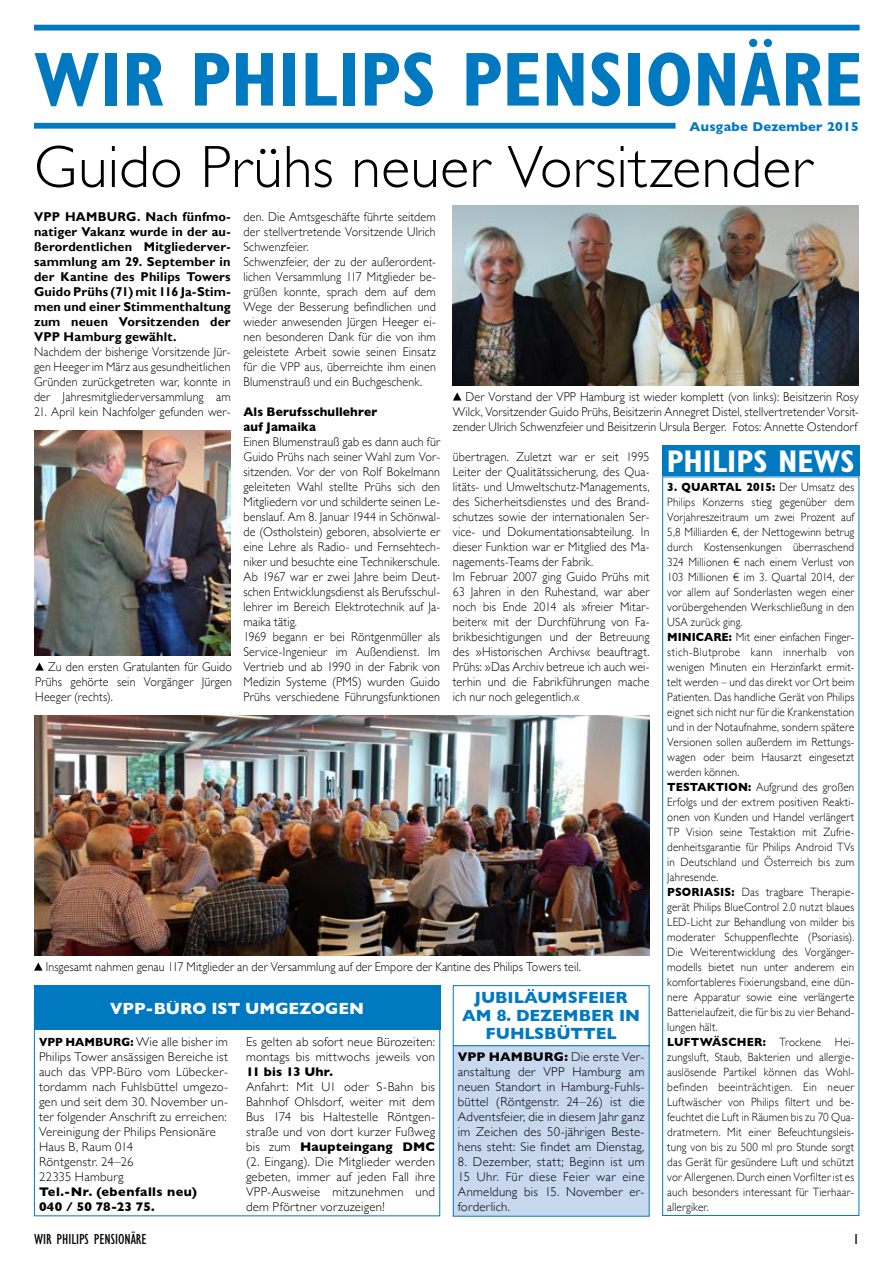
<style>
.page{position:relative;width:893px;height:1263px;background:#fff}
.page>*{position:absolute;margin:0;border:0;box-sizing:border-box;transform-origin:0 0}
.t1{font:700 condensed 76.8px "Gill Sans MT Pro";color:#0079c1}
.t2{font:300 60px "Gill Sans";letter-spacing:.005em;color:#000}
.t3{font:700 condensed 31.5px "Gill Sans MT Pro";color:#fff}
.t4{font:700 16.5px/18px "Gill Sans";color:#0079c1;text-align:center}
.t5{font:700 16.5px "Gill Sans";color:#fff}
.t6{font:condensed 15px "Gill Sans MT Pro";color:#000}
.t7{font:700 13.05px "Gill Sans";letter-spacing:.02em;color:#0079c1}
.t8{font:300 12.75px/15px "Gill Sans";letter-spacing:.015em;color:#000;text-align:justify;scale:.94 1}
.t9{font:300 12.75px/15px "Gill Sans";letter-spacing:.015em;color:#000;text-align:justify}
.t10{font:700 12.75px/15px "Gill Sans";letter-spacing:.01em;color:#000;text-align:justify}
.t11{font:700 12.75px/15px "Gill Sans";letter-spacing:.035em;color:#000}
.t12{font:700 12.75px/15px "Gill Sans";letter-spacing:.015em;color:#000;scale:.94 1}
.t13{font:700 12.75px "Gill Sans";letter-spacing:.015em;color:#000}
.t14{font:300 12px/15px "Gill Sans";letter-spacing:.015em;color:#000;scale:.92 1}
.s1{font-weight:700}
.s2{font-weight:700;font-size:12px}
</style>
<div class="page">
<div style="left:34px;top:123px;width:641px;height:6px;background:#0079c1"></div>
<div style="left:34px;top:25px;width:826px;height:6px;background:#0079c1"></div>
<svg style="left:453px;top:392px;width:8px;height:9px"></svg>
<svg style="left:35px;top:662px;width:9px;height:9px"></svg>
<svg style="left:34px;top:962px;width:9px;height:9px"></svg>
<img style="left:453px;top:206px;width:406px;height:180px">
<img style="left:34px;top:431px;width:197px;height:225px">
<img style="left:34px;top:716px;width:615px;height:240px">
<div style="left:662px;top:446px;width:197px;height:30px;background:#0079c1"></div>
<div style="left:662px;top:476px;width:197px;height:740px;border:1px solid #0079c1"></div>
<div style="left:453px;top:1046px;width:196px;height:170px;background:#c7d8ef"></div>
<div style="left:453px;top:985px;width:196px;height:61px;border:1px solid #0079c1"></div>
<div style="left:34px;top:986px;width:406px;height:44px;background:#0079c1"></div>
<div style="left:34px;top:1000px;width:406px;height:216px;border:1px solid #0079c1"></div>
<h1 class="t1" style="left:34px;top:34px;width:830px">WIR PHILIPS PENSIONÄRE</h1>
<p class="t7" style="left:689px;top:116px;width:171px">Ausgabe Dezember 2015</p>
<h2 class="t2" style="left:34px;top:120px;width:779px">Guido Prühs neuer Vorsitzender</h2>
<p class="t10" style="left:34px;top:209px;width:198px">VPP HAMBURG. Nach fünfmo&shy;natiger Vakanz wurde in der au&shy;ßerordentlichen Mitgliederver&shy;sammlung am 29. September in der Kantine des Philips Towers Guido Prühs (71) mit 116 Ja-Stim&shy;men und einer Stimmenthaltung zum neuen Vorsitzenden der VPP Hamburg gewählt.</p>
<p class="t8" style="left:34px;top:343px;width:211px">Nachdem der bisherige Vorsitzende Jür&shy;gen Heeger im März aus gesundheitlichen Gründen zurückgetreten war, konnte in der Jahresmitgliederversammlung am</p>
<p class="t8" style="left:34px;top:403px;width:211px">21. April kein Nachfolger gefunden wer-</p>
<p class="t8" style="left:243px;top:208px;width:206px;text-align:left">den. Die Amtsgeschäfte führte seitdem der stellvertretende Vorsitzende Ulrich Schwenzfeier.<br>Schwenzfeier, der zu der außerordent&shy;lichen Versammlung 117 Mitglieder be&shy;grüßen konnte, sprach dem auf dem Wege der Besserung befindlichen und wieder anwesenden Jürgen Heeger ei&shy;nen besonderen Dank für die von ihm geleistete Arbeit sowie seinen Einsatz für die VPP aus, überreichte ihm einen Blumenstrauß und ein Buchgeschenk.</p>
<p class="t12" style="left:243px;top:403px;width:144px">Als Berufsschullehrer auf Jamaika</p>
<p class="t8" style="left:243px;top:433px;width:211px;text-align:left">Einen Blumenstrauß gab es dann auch für Guido Prühs nach seiner Wahl zum Vor&shy;sitzenden. Vor der von Rolf Bokelmann geleiteten Wahl stellte Prühs sich den Mitgliedern vor und schilderte seinen Le&shy;benslauf. Am 8. Januar 1944 in Schönwal&shy;de (Ostholstein) geboren, absolvierte er eine Lehre als Radio- und Fernsehtech&shy;niker und besuchte eine Technikerschule.<br>Ab 1967 war er zwei Jahre beim Deut&shy;schen Entwicklungsdienst als Berufsschul&shy;lehrer im Bereich Elektrotechnik auf Ja&shy;maika tätig.<br>1969 begann er bei Röntgenmüller als Service-Ingenieur im Außendienst. Im Vertrieb und ab 1990 in der Fabrik von Medizin Systeme (PMS) wurden Guido Prühs verschiedene Führungsfunktionen</p>
<p class="t8" style="left:453px;top:388px;width:433px;text-indent:13px">Der Vorstand der VPP Hamburg ist wieder komplett (von links): Beisitzerin Rosy Wilck, Vorsitzender Guido Prühs, Beisitzerin Annegret Distel, stellvertretender Vorsit&shy;zender Ulrich Schwenzfeier und Beisitzerin Ursula Berger. Fotos: Annette Ostendorf</p>
<h3 class="t3" style="left:667px;top:442px;width:189px">PHILIPS NEWS</h3>
<p class="t14" style="left:667px;top:479px;width:205px"><span class="s1">3. QUARTAL 2015:</span> Der Umsatz des Philips Konzerns stieg gegenüber dem Vorjahreszeitraum um zwei Prozent auf 5,8 Milliarden €, der Nettogewinn betrug durch Kostensenkungen überraschend 324 Millionen € nach einem Verlust von 103 Millionen € im 3. Quartal 2014, der vor allem auf Sonderlasten wegen einer vorübergehenden Werkschließung in den USA zurück ging.<br><span class="s1">MINICARE:</span> Mit einer einfachen Finger&shy;stich-Blutprobe kann innerhalb von wenigen Minuten ein Herzinfarkt ermit&shy;telt werden – und das direkt vor Ort beim Patienten. Das handliche Gerät von Philips eignet sich nicht nur für die Krankenstation und in der Notaufnahme, sondern spätere Versionen sollen außerdem im Rettungs&shy;wagen oder beim Hausarzt eingesetzt werden können.<br><span class="s1">TESTAKTION:</span> Aufgrund des großen Erfolgs und der extrem positiven Reakti&shy;onen von Kunden und Handel verlängert TP Vision seine Testaktion mit Zufrie&shy;denheitsgarantie für Philips Android TVs in Deutschland und Österreich bis zum Jahresende.<br><span class="s1">PSORIASIS:</span> Das tragbare Therapie&shy;gerät Philips BlueControl 2.0 nutzt blaues LED-Licht zur Behandlung von milder bis moderater Schuppenflechte (Psoriasis).<br>Die Weiterentwicklung des Vorgänger&shy;modells bietet nun unter anderem ein komfortableres Fixierungsband, eine dün&shy;nere Apparatur sowie eine verlängerte Batterielaufzeit, die für bis zu vier Behand&shy;lungen hält.<br><span class="s1">LUFTWÄSCHER:</span> Trockene Hei&shy;zungsluft, Staub, Bakterien und allergie&shy;auslösende Partikel können das Wohl&shy;befinden beeinträchtigen. Ein neuer Luftwäscher von Philips filtert und be&shy;feuchtet die Luft in Räumen bis zu 70 Qua&shy;dratmetern. Mit einer Befeuchtungsleis&shy;tung von bis zu 500 ml pro Stunde sorgt das Gerät für gesündere Luft und schützt vor Allergenen. Durch einen Vorfilter ist es auch besonders interessant für Tierhaar&shy;allergiker.</p>
<p class="t8" style="left:453px;top:448px;width:211px;text-align:left">übertragen. Zuletzt war er seit 1995<br>Leiter der Qualitätssicherung, des Qua&shy;litäts- und Umweltschutz-Managements, des Sicherheitsdienstes und des Brand&shy;schutzes sowie der internationalen Ser&shy;vice- und Dokumentationsabteilung. In dieser Funktion war er Mitglied des Ma&shy;nagements-Teams der Fabrik.<br>Im Februar 2007 ging Guido Prühs mit 63 Jahren in den Ruhestand, war aber noch bis Ende 2014 als »freier Mitar&shy;beiter« mit der Durchführung von Fa&shy;brikbesichtigungen und der Betreuung des »Historischen Archivs« beauftragt.<br>Prühs: »Das Archiv betreue ich auch wei&shy;terhin und die Fabrikführungen mache ich nur noch gelegentlich.«</p>
<p class="t8" style="left:35px;top:658px;width:211px;text-indent:13px">Zu den ersten Gratulanten für Guido Prühs gehörte sein Vorgänger Jürgen Heeger (rechts).</p>
<p class="t8" style="left:46px;top:958px;width:571px">Insgesamt nahmen genau 117 Mitglieder an der Versammlung auf der Empore der Kantine des Philips Towers teil.</p>
<p class="t4" style="left:462px;top:988px;width:179px">JUBILÄUMSFEIER<br>AM 8. DEZEMBER IN<br>FUHLSBÜTTEL</p>
<p class="t5" style="left:110px;top:995px;width:255px">VPP-BÜRO IST UMGEZOGEN</p>
<p class="t9" style="left:39px;top:1033px;width:191px;text-align:left"><span class="s2">VPP HAMBURG:</span> Wie alle bisher im<br>Philips Tower ansässigen Bereiche ist auch das VPP-Büro vom Lübecker&shy;tordamm nach Fuhlsbüttel umgezo&shy;gen und seit dem 30. November un&shy;ter folgender Anschrift zu erreichen:<br>Vereinigung der Philips Pensionäre<br>Haus B, Raum 014<br>Röntgenstr. 24–26<br>22335 Hamburg</p>
<p class="t11" style="left:39px;top:1183px;width:159px">Tel.-Nr. (ebenfalls neu)<br>040 / 50 78-23 75.</p>
<p class="t9" style="left:246px;top:1033px;width:191px">Es gelten ab sofort neue Bürozeiten: montags bis mittwochs jeweils von</p>
<p class="t13" style="left:246px;top:1061px;width:89px">11 bis 13 Uhr.</p>
<p class="t9" style="left:246px;top:1078px;width:191px">Anfahrt: Mit U1 oder S-Bahn bis Bahnhof Ohlsdorf, weiter mit dem Bus 174 bis Haltestelle Röntgen&shy;straße und von dort kurzer Fußweg bis zum <span class="s1">Haupteingang DMC </span>(2. Eingang). Die Mitglieder werden gebeten, immer auf jeden Fall ihre VPP-Ausweise mitzunehmen und dem Pförtner vorzuzeigen!</p>
<p class="t9" style="left:458px;top:1048px;width:188px"><span class="s1">VPP HAMBURG:</span> Die erste Ver&shy;anstaltung der VPP Hamburg am neuen Standort in Hamburg-Fuhls&shy;büttel (Röntgenstr. 24–26) ist die Adventsfeier, die in diesem Jahr ganz im Zeichen des 50-jährigen Beste&shy;hens steht: Sie findet am Dienstag,</p>
<p class="t9" style="left:458px;top:1153px;width:188px">8. Dezember, statt; Beginn ist um 15 Uhr. Für diese Feier war eine Anmeldung bis 15. November er&shy;forderlich.</p>
<p class="t6" style="left:34px;top:1230px;width:114px">WIR PHILIPS PENSIONÄRE</p>
<p class="t6" style="left:853px;top:1230px;width:7px">1</p>
</div>
